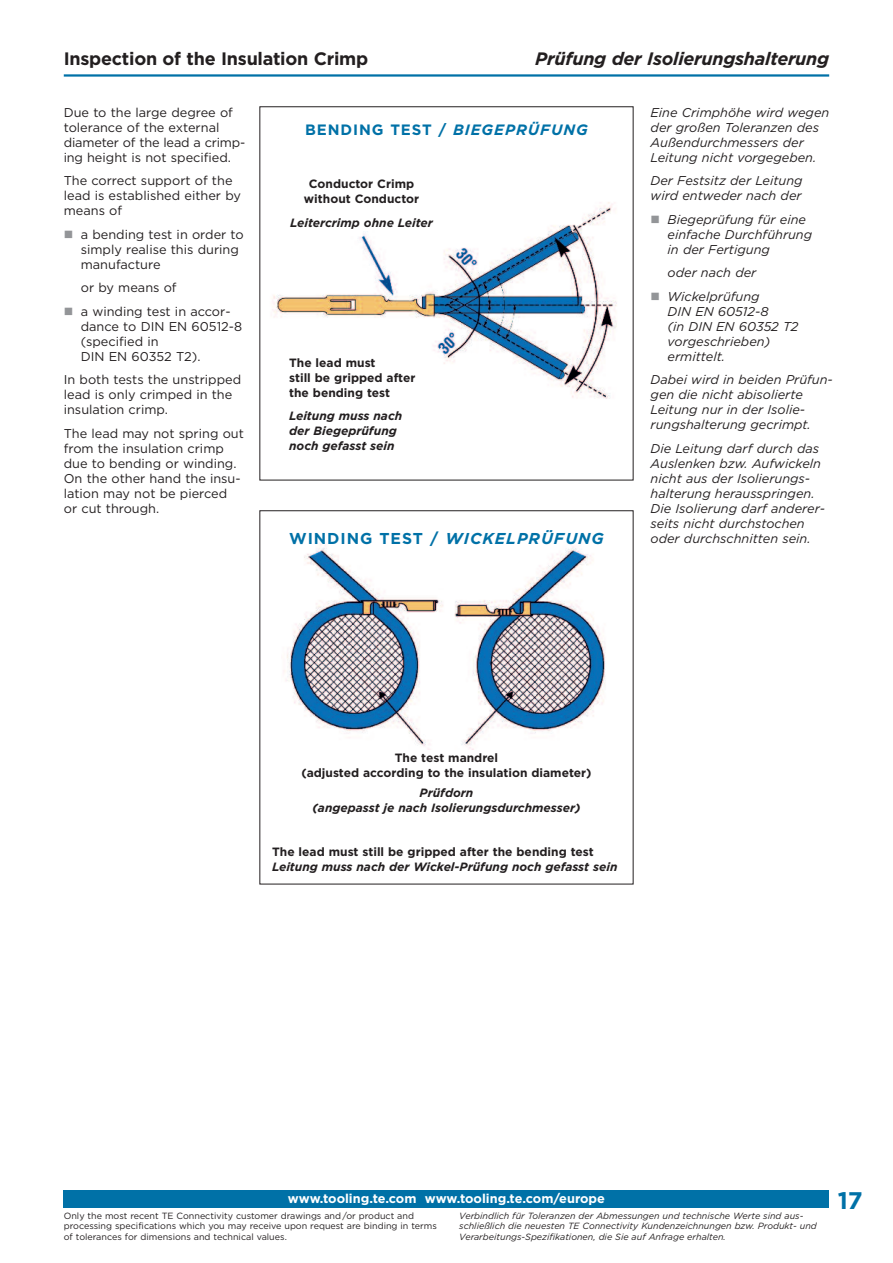
<style>
.page{position:relative;width:893px;height:1263px;background:#fff}
.page>*{position:absolute;margin:0;border:0;box-sizing:border-box;transform-origin:0 0}
.t1{font:700 24px "Gotham";color:#0071a7}
.t2{font:700 18px "Gotham";letter-spacing:-.015em;color:#231f20}
.t3{font:italic 700 18px "Gotham";letter-spacing:-.015em;color:#231f20}
.t4{font:italic 700 15.75px "Gotham";letter-spacing:.06em;color:#0071a7}
.t5{font:700 15px "Gotham";letter-spacing:.06em;color:#0071a7}
.t6{font:italic 12.75px/15px "Gotham";color:#231f20}
.t7{font:12.75px/15px "Gotham";color:#231f20}
.t8{font:700 12.75px "Gotham";color:#fff}
.t9{font:700 12px/15px "Gotham";color:#231f20;text-align:center}
.t10{font:italic 700 12px/15px "Gotham";color:#231f20;text-align:center}
.t11{font:italic 9px/10.5px "Gotham";color:#231f20}
.t12{font:9px/10.5px "Gotham";color:#231f20}
.s1{font-style:italic}
.s2{font-style:normal}
</style>
<div class="page">
<hr style="left:64px;top:74px;width:765px;height:3px;background:#0071a7">
<img style="left:284px;top:544px;width:322px;height:205px">
<img style="left:272px;top:202px;width:345px;height:197px">
<div style="left:272px;top:179px;width:179px;height:50px;background:#fff"></div>
<div style="left:289px;top:357px;width:135px;height:101px;background:#fff"></div>
<div style="left:64px;top:1190px;width:765px;height:17px;background:#0071a7"></div>
<h2 class="t2" style="left:64px;top:53px;width:306px">Inspection of the Insulation Crimp</h2>
<h2 class="t3" style="left:535px;top:53px;width:295px">Prüfung der Isolierungshalterung</h2>
<p class="t7" style="left:64px;top:106px;width:183px">Due to the large degree of tolerance of the external diameter of the lead a crimp&shy;ing height is not specified.</p>
<p class="t7" style="left:64px;top:174px;width:179px">The correct support of the lead is established either by means of</p>
<p class="t7" style="left:81px;top:228px;width:164px">a bending test in order to simply realise this during manufacture</p>
<p class="t7" style="left:81px;top:277px;width:151px;line-height:23.5px">or by means of<br>a winding test in accor-</p>
<p class="t7" style="left:81px;top:320px;width:163px">dance to DIN EN 60512-8 (specified in<br>DIN EN 60352 T2).</p>
<p class="t7" style="left:64px;top:373px;width:179px">In both tests the unstripped lead is only crimped in the insulation crimp.</p>
<p class="t7" style="left:64px;top:427px;width:182px">The lead may not spring out from the insulation crimp due to bending or winding.<br>On the other hand the insu&shy;lation may not be pierced<br>or cut through.</p>
<p class="t6" style="left:651px;top:106px;width:180px">Eine Crimphöhe wird wegen der großen Toleranzen des<br>Außendurchmessers der<br>Leitung nicht vorgegeben.</p>
<p class="t6" style="left:651px;top:174px;width:153px">Der Festsitz der Leitung wird entweder nach der</p>
<p class="t6" style="left:668px;top:213px;width:146px">Biegeprüfung für eine einfache Durchführung in der Fertigung</p>
<p class="t6" style="left:668px;top:262px;width:94px;line-height:23.5px">oder nach der<br>Wickelprüfung</p>
<p class="t6" style="left:668px;top:305px;width:132px">DIN EN 60512-8<br>(in DIN EN 60352 T2 vorgeschrieben) ermittelt.</p>
<p class="t6" style="left:651px;top:373px;width:184px">Dabei wird in beiden Prüfun&shy;gen die nicht abisolierte<br>Leitung nur in der Isolie&shy;rungshalterung gecrimpt.</p>
<p class="t6" style="left:651px;top:442px;width:176px">Die Leitung darf durch das<br>Auslenken bzw. Aufwickeln nicht aus der Isolierungs&shy;halterung herausspringen.<br>Die Isolierung darf anderer&shy;seits nicht durchstochen oder durchschnitten sein.</p>
<p class="t5" style="left:305px;top:125px;width:284px">BENDING TEST / <span class="s1">BIEGEPRÜFUNG</span></p>
<p class="t9" style="left:304px;top:177px;width:117px">Conductor Crimp without Conductor</p>
<p class="t10" style="left:290px;top:216px;width:144px">Leitercrimp ohne Leiter</p>
<p class="t9" style="left:289px;top:356px;width:128px;text-align:left">The lead must<br>still be gripped after the bending test</p>
<p class="t10" style="left:289px;top:410px;width:115px;text-align:left">Leitung muss nach der Biegeprüfung noch gefasst sein</p>
<p class="t4" style="left:289px;top:533px;width:316px"><span class="s2">WINDING TEST /</span> WICKELPRÜFUNG</p>
<p class="t9" style="left:301px;top:751px;width:292px">The test mandrel<br>(adjusted according to the insulation diameter)</p>
<p class="t10" style="left:313px;top:786px;width:269px">Prüfdorn<br>(angepasst je nach Isolierungsdurchmesser)</p>
<p class="t9" style="left:272px;top:845px;width:323px">The lead must still be gripped after the bending test</p>
<p class="t10" style="left:272px;top:860px;width:347px">Leitung muss nach der Wickel-Prüfung noch gefasst sein</p>
<p class="t8" style="left:288px;top:1194px;width:319px">www.tooling.te.com www.tooling.te.com/europe</p>
<p class="t12" style="left:64px;top:1211px;width:375px">Only the most recent TE Connectivity customer drawings and/or product and processing specifications which you may receive upon request are binding in terms of tolerances for dimensions and technical values.</p>
<p class="t11" style="left:459px;top:1211px;width:359px">Verbindlich für Toleranzen der Abmessungen und technische Werte sind aus&shy;schließlich die neuesten TE Connectivity Kundenzeichnungen bzw. Produkt- und<br>Verarbeitungs-Spezifikationen, die Sie auf Anfrage erhalten.</p>
<h1 class="t1" style="left:838px;top:1192px;width:26px">17</h1>
</div>
